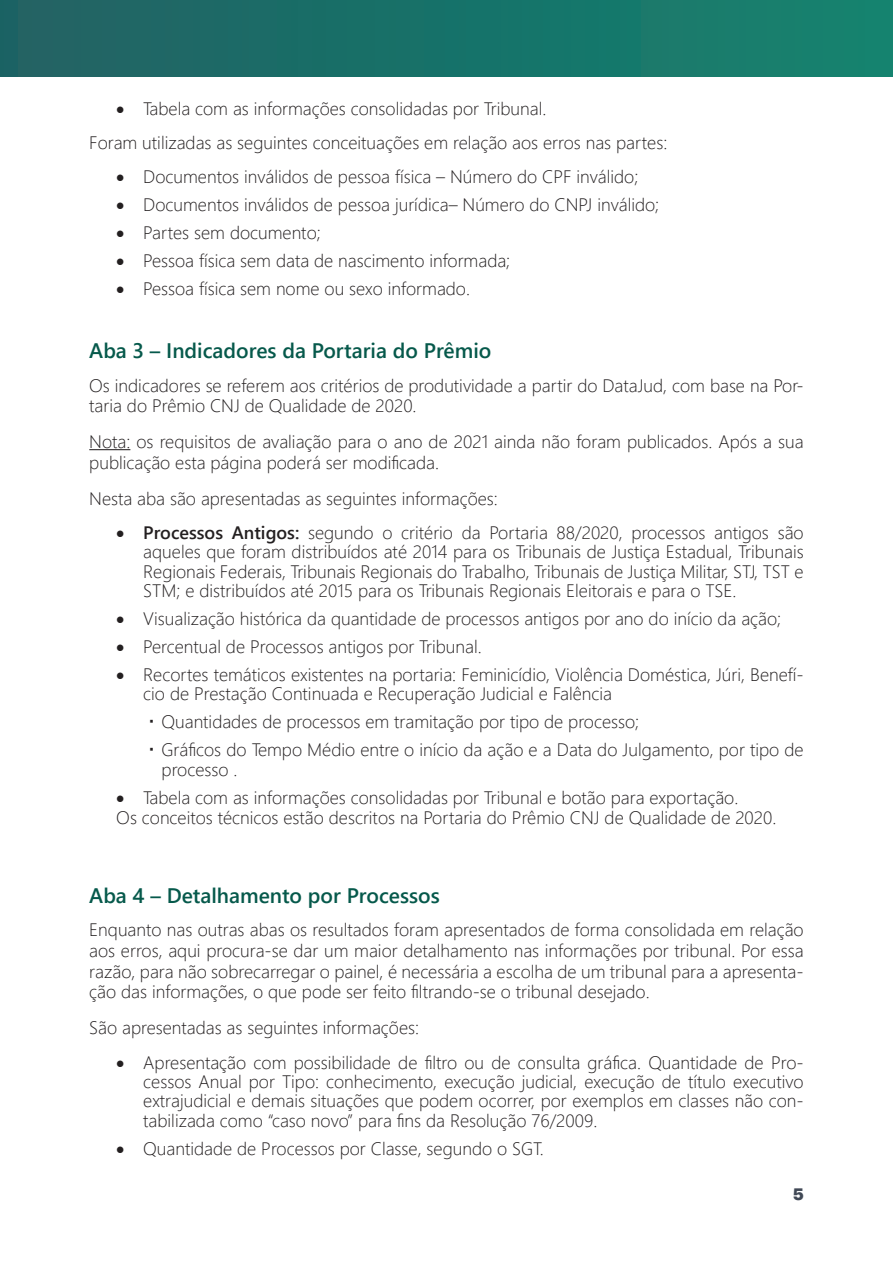
<style>
.page{position:relative;width:893px;height:1263px;background:#fff}
.page>*{position:absolute;margin:0;border:0;box-sizing:border-box;transform-origin:0 0}
.T2{font:600 21px "Segoe UI";color:#06594b}
.t1{font:300 18px/20.7px "Segoe UI";color:#231f20}
.t2{font:900 16.5px "SFUI Display";color:#404855}
.s1{font-weight:600}
</style>
<div class="page">
<div style="left:0;top:0;width:893px;height:77px;background:linear-gradient(to right,#1f6163,#14836f)"></div>
<hr style="left:89px;top:449px;width:41px;height:1px;background:#231f20">
<p class="t1" style="left:116px;top:97px;width:432px">• Tabela com as informações consolidadas por Tribunal.</p>
<p class="t1" style="left:89px;top:130px;width:580px">Foram utilizadas as seguintes conceituações em relação aos erros nas partes:</p>
<p class="t1" style="left:116px;top:165px;width:524px">• Documentos inválidos de pessoa física – Número do CPF inválido;</p>
<p class="t1" style="left:116px;top:192px;width:544px">• Documentos inválidos de pessoa jurídica– Número do CNPJ inválido;</p>
<p class="t1" style="left:116px;top:220px;width:206px">• Partes sem documento;</p>
<p class="t1" style="left:116px;top:248px;width:395px">• Pessoa física sem data de nascimento informada;</p>
<p class="t1" style="left:116px;top:276px;width:355px">• Pessoa física sem nome ou sexo informado.</p>
<p class="T2" style="left:89px;top:331px;width:404px">Aba 3 – Indicadores da Portaria do Prêmio</p>
<p class="t1" style="left:89px;top:373px;width:716px">Os indicadores se referem aos critérios de produtividade a partir do DataJud, com base na Por&shy;taria do Prêmio CNJ de Qualidade de 2020.</p>
<p class="t1" style="left:89px;top:430px;width:716px">Nota: os requisitos de avaliação para o ano de 2021 ainda não foram publicados. Após a sua publicação esta página poderá ser modificada.</p>
<p class="t1" style="left:89px;top:486px;width:410px">Nesta aba são apresentadas as seguintes informações:</p>
<p class="t1" style="left:143px;top:521px;width:662px;line-height:19.5px;text-align:justify;text-indent:-27px">• <span class="s1">Processos Antigos:</span> segundo o critério da Portaria 88/2020, processos antigos são aqueles que foram distribuídos até 2014 para os Tribunais de Justiça Estadual, Tribunais Regionais Federais, Tribunais Regionais do Trabalho, Tribunais de Justiça Militar, STJ, TST e STM; e distribuídos até 2015 para os Tribunais Regionais Eleitorais e para o TSE.</p>
<p class="t1" style="left:116px;top:607px;width:666px">• Visualização histórica da quantidade de processos antigos por ano do início da ação;</p>
<p class="t1" style="left:116px;top:635px;width:367px">• Percentual de Processos antigos por Tribunal.</p>
<p class="t1" style="left:143px;top:663px;width:662px;line-height:19.5px;text-indent:-27px">• Recortes temáticos existentes na portaria: Feminicídio, Violência Doméstica, Júri, Benefí&shy;cio de Prestação Continuada e Recuperação Judicial e Falência</p>
<p class="t1" style="left:162px;top:710px;width:479px">Quantidades de processos em tramitação por tipo de processo;</p>
<p class="t1" style="left:162px;top:738px;width:644px;line-height:19.4px">Gráficos do Tempo Médio entre o início da ação e a Data do Julgamento, por tipo de processo .</p>
<p class="t1" style="left:116px;top:785px;width:623px">• Tabela com as informações consolidadas por Tribunal e botão para exportação.</p>
<p class="t1" style="left:116px;top:806px;width:662px">Os conceitos técnicos estão descritos na Portaria do Prêmio CNJ de Qualidade de 2020.</p>
<p class="T2" style="left:89px;top:876px;width:352px">Aba 4 – Detalhamento por Processos</p>
<p class="t1" style="left:89px;top:918px;width:716px;text-align:justify">Enquanto nas outras abas os resultados foram apresentados de forma consolidada em relação aos erros, aqui procura-se dar um maior detalhamento nas informações por tribunal. Por essa razão, para não sobrecarregar o painel, é necessária a escolha de um tribunal para a apresenta&shy;ção das informações, o que pode ser feito filtrando-se o tribunal desejado.</p>
<p class="t1" style="left:89px;top:1016px;width:331px">São apresentadas as seguintes informações:</p>
<p class="t1" style="left:143px;top:1051px;width:662px;line-height:19.4px;text-align:justify;text-indent:-27px">• Apresentação com possibilidade de filtro ou de consulta gráfica. Quantidade de Pro&shy;cessos Anual por Tipo: conhecimento, execução judicial, execução de título executivo extrajudicial e demais situações que podem ocorrer, por exemplos em classes não con&shy;tabilizada como “caso novo” para fins da Resolução 76/2009.</p>
<p class="t1" style="left:116px;top:1136px;width:429px">• Quantidade de Processos por Classe, segundo o SGT.</p>
<p class="t2" style="left:793px;top:1184px;width:12px">5</p>
</div>
